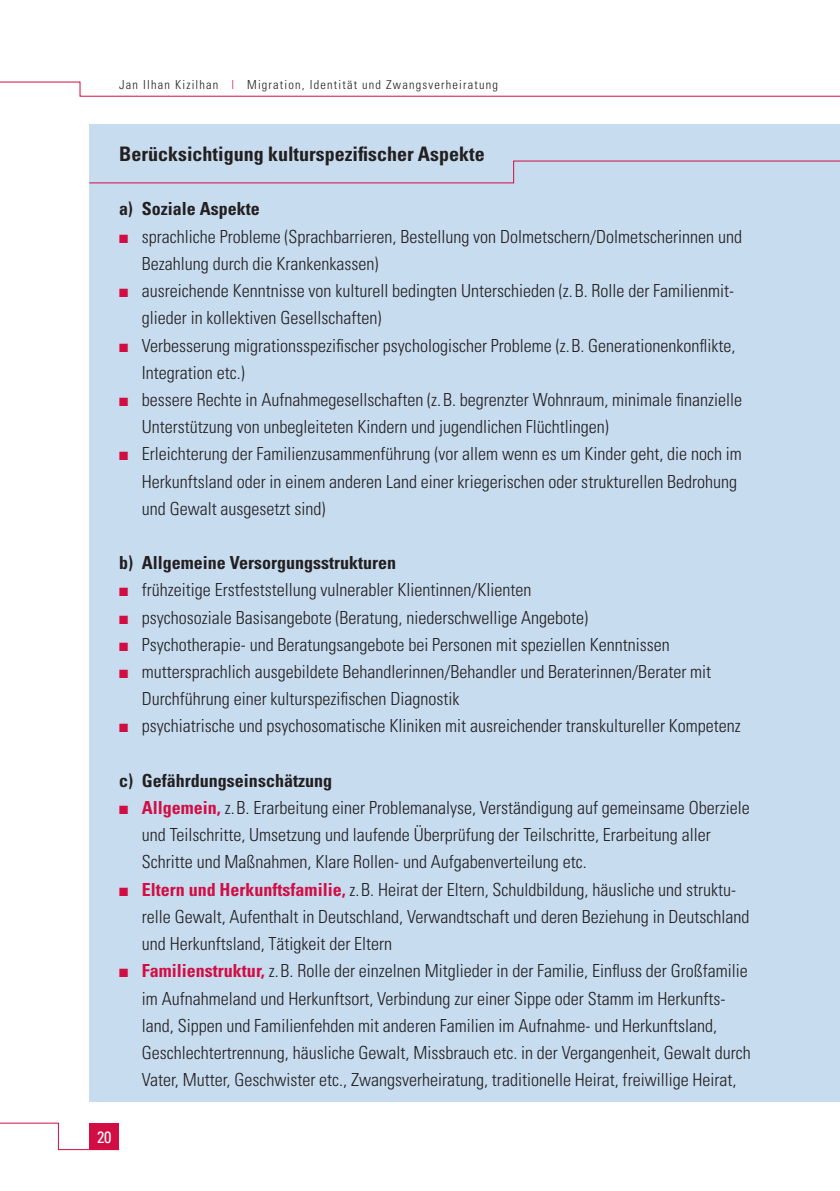
<style>
.page{position:relative;width:840px;height:1191px;background:#fff}
.page>*{position:absolute;margin:0;border:0;box-sizing:border-box;transform-origin:0 0}
.t1{font:700 condensed 20px "Univers";color:#231f20}
.t2{font:300 condensed 18px/27.2px "Univers";color:#231f20}
.t3{font:700 condensed 18px "Univers";color:#231f20}
.t4{font:condensed 16.4px "Univers";color:#fff}
.t5{font:300 condensed 12.4px "Univers";letter-spacing:.095em;color:#231f20}
.s1{color:#d20d44}
.s2{font-weight:700;color:#d20d44}
</style>
<div class="page">
<svg style="left:0;top:1122px;width:120px;height:28px"></svg>
<div style="left:89px;top:1123px;width:30px;height:26px;background:#d20d44"></div>
<svg style="left:0;top:81px;width:839px;height:16px"></svg>
<div style="left:89px;top:125px;width:750px;height:977px;background:#c7dcef"></div>
<svg style="left:89px;top:160px;width:750px;height:23px"></svg>
<p class="t5" style="left:119px;top:77px;width:380px">Jan Ilhan Kizilhan <span class="s1">|</span> Migration, Identität und Zwangsverheiratung</p>
<p class="t1" style="left:119px;top:142px;width:367px">Berücksichtigung kulturspezifischer Aspekte</p>
<p class="t3" style="left:119px;top:198px;width:142px">a) Soziale Aspekte</p>
<p class="t2" style="left:142px;top:222px;width:601px;text-indent:-23px"><span class="s1">■</span> sprachliche Probleme (Sprachbarrieren, Bestellung von Dolmetschern/Dolmetscherinnen und<br>Bezahlung durch die Krankenkassen)</p>
<p class="t2" style="left:142px;top:277px;width:593px;text-indent:-23px"><span class="s1">■</span> ausreichende Kenntnisse von kulturell bedingten Unterschieden (z.B. Rolle der Familienmit&shy;glieder in kollektiven Gesellschaften)</p>
<p class="t2" style="left:142px;top:331px;width:594px;text-indent:-23px"><span class="s1">■</span> Verbesserung migrationsspezifischer psychologischer Probleme (z.B. Generationenkonflikte,<br>Integration etc.)</p>
<p class="t2" style="left:142px;top:386px;width:601px;text-indent:-23px"><span class="s1">■</span> bessere Rechte in Aufnahmegesellschaften (z.B. begrenzter Wohnraum, minimale finanzielle<br>Unterstützung von unbegleiteten Kindern und jugendlichen Flüchtlingen)</p>
<p class="t2" style="left:142px;top:440px;width:601px;text-indent:-23px"><span class="s1">■</span> Erleichterung der Familienzusammenführung (vor allem wenn es um Kinder geht, die noch im<br>Herkunftsland oder in einem anderen Land einer kriegerischen oder strukturellen Bedrohung und Gewalt ausgesetzt sind)</p>
<p class="t3" style="left:119px;top:552px;width:278px">b) Allgemeine Versorgungsstrukturen</p>
<p class="t2" style="left:119px;top:576px;width:413px"><span class="s1">■</span> frühzeitige Erstfeststellung vulnerabler Klientinnen/Klienten</p>
<p class="t2" style="left:119px;top:603px;width:470px"><span class="s1">■</span> psychosoziale Basisangebote (Beratung, niederschwellige Angebote)</p>
<p class="t2" style="left:119px;top:630px;width:551px"><span class="s1">■</span> Psychotherapie- und Beratungsangebote bei Personen mit speziellen Kenntnissen</p>
<p class="t2" style="left:142px;top:658px;width:570px;text-indent:-23px"><span class="s1">■</span> muttersprachlich ausgebildete Behandlerinnen/Behandler und Beraterinnen/Berater mit<br>Durchführung einer kulturspezifischen Diagnostik</p>
<p class="t2" style="left:119px;top:712px;width:623px"><span class="s1">■</span> psychiatrische und psychosomatische Kliniken mit ausreichender transkultureller Kompetenz</p>
<p class="t3" style="left:119px;top:769px;width:214px">c) Gefährdungseinschätzung</p>
<p class="t2" style="left:142px;top:794px;width:609px;text-indent:-23px"><span class="s1">■</span> <span class="s2">Allgemein,</span> z.B. Erarbeitung einer Problemanalyse, Verständigung auf gemeinsame Oberziele und Teilschritte, Umsetzung und laufende Überprüfung der Teilschritte, Erarbeitung aller<br>Schritte und Maßnahmen, Klare Rollen- und Aufgabenverteilung etc.</p>
<p class="t2" style="left:142px;top:875px;width:609px;text-indent:-23px"><span class="s1">■</span> <span class="s2">Eltern und Herkunftsfamilie,</span> z.B. Heirat der Eltern, Schuldbildung, häusliche und struktu&shy;relle Gewalt, Aufenthalt in Deutschland, Verwandtschaft und deren Beziehung in Deutschland und Herkunftsland, Tätigkeit der Eltern</p>
<p class="t2" style="left:142px;top:957px;width:610px;text-indent:-23px"><span class="s1">■</span> <span class="s2">Familienstruktur,</span> z.B. Rolle der einzelnen Mitglieder in der Familie, Einfluss der Großfamilie im Aufnahmeland und Herkunftsort, Verbindung zur einer Sippe oder Stamm im Herkunfts&shy;land, Sippen und Familienfehden mit anderen Familien im Aufnahme- und Herkunftsland, Geschlechtertrennung, häusliche Gewalt, Missbrauch etc. in der Vergangenheit, Gewalt durch Vater, Mutter, Geschwister etc., Zwangsverheiratung, traditionelle Heirat, freiwillige Heirat,</p>
<p class="t4" style="left:97px;top:1126px;width:16px">20</p>
</div>
